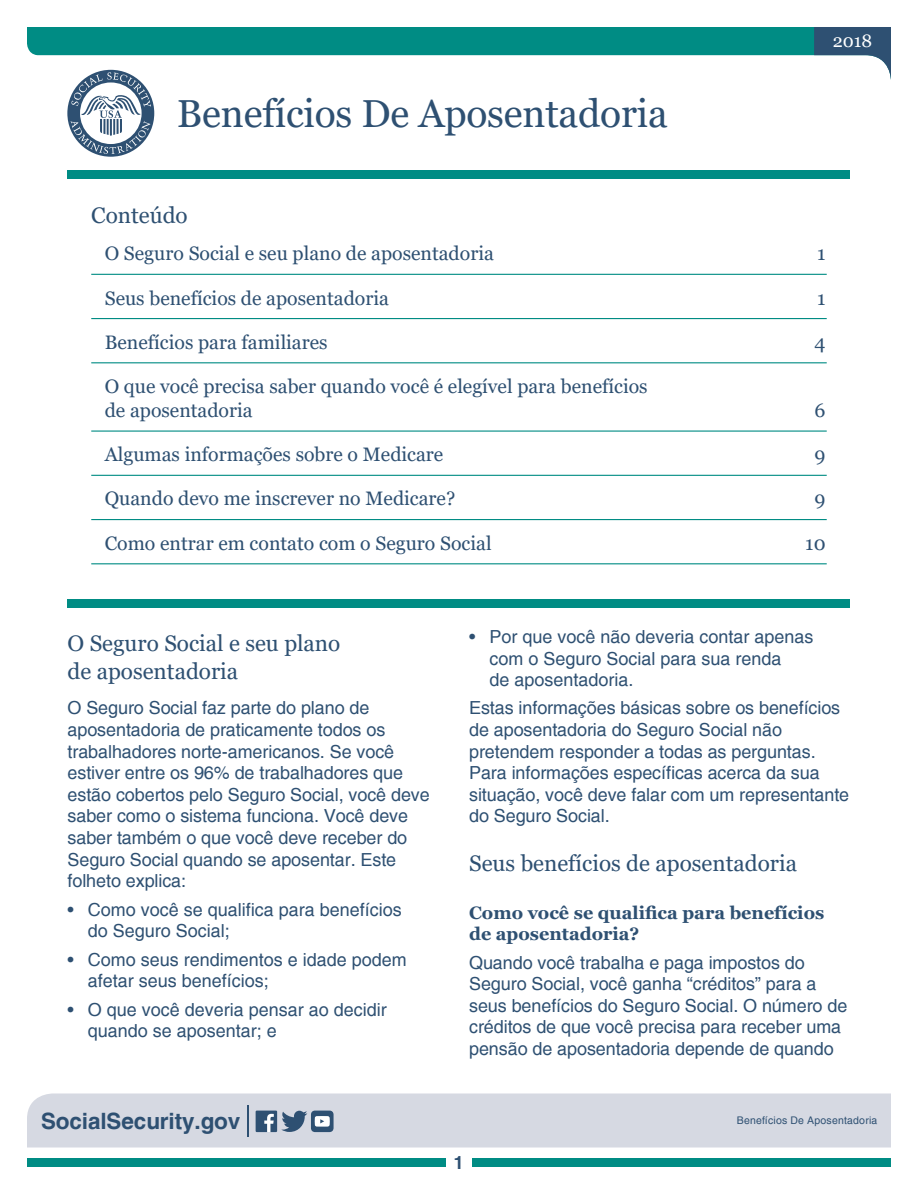
<style>
.page{position:relative;width:918px;height:1188px;background:#fff}
.page>*{position:absolute;margin:0;border:0;box-sizing:border-box;transform-origin:0 0}
.t1{font:39px "Georgia";letter-spacing:-.005em;color:#2e5072}
.t2{font:22.5px/28.5px "Georgia";color:#2e5072}
.t3{font:700 22.5px "Helvetica";letter-spacing:-.005em;color:#2e5072}
.t4{font:19.5px/24px "Georgia";color:#2e5072}
.t5{font:18px/21.6px "Helvetica";letter-spacing:-.005em;color:#2e5072}
.t6{font:700 18px/21px "Georgia";color:#2e5072}
.t7{font:18px "Georgia";color:#fff}
.t8{font:700 18px "Helvetica";color:#2e5072}
.t9{font:10.5px "Helvetica";letter-spacing:.02em;color:#2e5072}
</style>
<div class="page">
<div style="left:27px;top:1159px;width:419px;height:8px;background:#008c84"></div>
<div style="left:472px;top:1159px;width:419px;height:8px;background:#008c84"></div>
<div style="left:27px;top:1094px;width:864px;height:54px;background:#d6d9e2"></div>
<hr style="left:247px;top:1105px;width:2px;height:32px;background:#2e5072">
<div style="left:68px;top:171px;width:782px;height:8px;background:#008c84"></div>
<svg style="left:27px;top:27px;width:787px;height:45px;fill:#008c84"></svg>
<svg style="left:814px;top:27px;width:77px;height:53px"></svg>
<svg style="left:67px;top:70px;width:87px;height:87px"></svg>
<svg style="left:71px;top:72px;width:80px;height:82px"></svg>
<hr style="left:91px;top:274px;width:736px;height:1px;background:#008c84">
<hr style="left:91px;top:318px;width:736px;height:1px;background:#008c84">
<hr style="left:91px;top:362px;width:736px;height:1px;background:#008c84">
<hr style="left:91px;top:431px;width:736px;height:1px;background:#008c84">
<hr style="left:91px;top:475px;width:736px;height:1px;background:#008c84">
<hr style="left:91px;top:519px;width:736px;height:1px;background:#008c84">
<hr style="left:91px;top:563px;width:736px;height:1px;background:#008c84">
<div style="left:68px;top:600px;width:782px;height:8px;background:#008c84"></div>
<div style="left:256px;top:1111px;width:21px;height:21px;background:#2e5072"></div>
<svg style="left:264px;top:1114px;width:10px;height:18px"></svg>
<svg style="left:281px;top:1111px;width:53px;height:21px"></svg>
<h1 class="t1" style="left:177px;top:90px;width:492px">Benefícios De Aposentadoria</h1>
<p class="t7" style="left:833px;top:30px;width:41px">2018</p>
<h1 class="t2" style="left:91px;top:201px;width:98px">Conteúdo</h1>
<p class="t4" style="left:105px;top:242px;width:391px">O Seguro Social e seu plano de aposentadoria</p>
<p class="t4" style="left:817px;top:242px;width:10px">1</p>
<p class="t4" style="left:105px;top:286px;width:286px">Seus benefícios de aposentadoria</p>
<p class="t4" style="left:817px;top:286px;width:10px">1</p>
<p class="t4" style="left:105px;top:330px;width:224px">Benefícios para familiares</p>
<p class="t4" style="left:815px;top:330px;width:13px">4</p>
<p class="t4" style="left:105px;top:375px;width:544px">O que você precisa saber quando você é elegível para benefícios de aposentadoria</p>
<p class="t4" style="left:815px;top:399px;width:13px">6</p>
<p class="t4" style="left:105px;top:443px;width:340px">Algumas informações sobre o Medicare</p>
<p class="t4" style="left:815px;top:443px;width:13px">9</p>
<p class="t4" style="left:105px;top:487px;width:352px">Quando devo me inscrever no Medicare?</p>
<p class="t4" style="left:815px;top:487px;width:13px">9</p>
<p class="t4" style="left:105px;top:531px;width:388px">Como entrar em contato com o Seguro Social</p>
<p class="t4" style="left:805px;top:531px;width:22px">10</p>
<h1 class="t2" style="left:68px;top:629px;width:274px">O Seguro Social e seu plano de aposentadoria</h1>
<p class="t5" style="left:68px;top:698px;width:364px">O Seguro Social faz parte do plano de aposentadoria de praticamente todos os trabalhadores norte-americanos. Se você estiver entre os 96% de trabalhadores que estão cobertos pelo Seguro Social, você deve saber como o sistema funciona. Você deve saber também o que você deve receber do Seguro Social quando se aposentar. Este folheto explica:</p>
<p class="t5" style="left:88px;top:899px;width:316px;text-indent:-20px">• Como você se qualifica para benefícios do Seguro Social;</p>
<p class="t5" style="left:88px;top:949px;width:321px;text-indent:-20px">• Como seus rendimentos e idade podem afetar seus benefícios;</p>
<p class="t5" style="left:88px;top:999px;width:301px;text-indent:-20px">• O que você deveria pensar ao decidir quando se aposentar; e</p>
<p class="t3" style="left:41px;top:1108px;width:201px">SocialSecurity.gov</p>
<p class="t5" style="left:489px;top:626px;width:326px;text-indent:-20px">• Por que você não deveria contar apenas com o Seguro Social para sua renda<br>de aposentadoria.</p>
<p class="t5" style="left:469px;top:698px;width:382px">Estas informações básicas sobre os benefícios de aposentadoria do Seguro Social não pretendem responder a todas as perguntas.<br>Para informações específicas acerca da sua situação, você deve falar com um representante do Seguro Social.</p>
<h1 class="t2" style="left:469px;top:850px;width:329px">Seus benefícios de aposentadoria</h1>
<h2 class="t6" style="left:469px;top:903px;width:357px">Como você se qualifica para benefícios de aposentadoria?</h2>
<p class="t5" style="left:469px;top:952px;width:380px">Quando você trabalha e paga impostos do Seguro Social, você ganha “créditos” para a seus benefícios do Seguro Social. O número de créditos de que você precisa para receber uma pensão de aposentadoria depende de quando</p>
<p class="t8" style="left:454px;top:1152px;width:12px">1</p>
<p class="t9" style="left:737px;top:1115px;width:142px">Benefícios De Aposentadoria</p>
</div>
